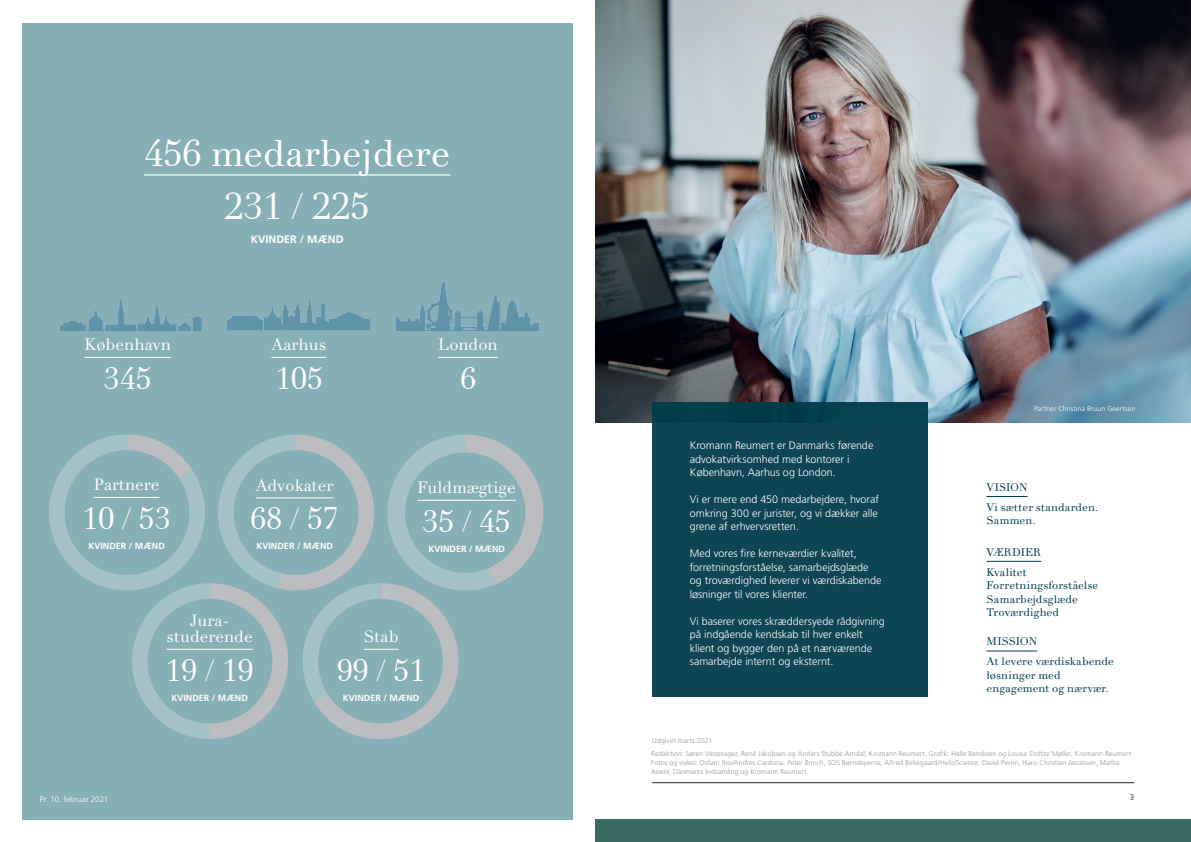
<style>
.page{position:relative;width:1191px;height:842px;background:#fff}
.page>*{position:absolute;margin:0;border:0;box-sizing:border-box;transform-origin:0 0}
.t1{font:36.3px/52.6px "Didote Text Pro";color:#fff;text-align:center}
.t2{font:30px "Didote Text Pro";color:#fff}
.t3{font:16px/16px "Didote Text Pro";color:#fff;text-align:center}
.t4{font:700 10.9px "Frutiger LT Std";color:#fff}
.t5{font:300 10.8px/13.5px "Frutiger LT Std";letter-spacing:-.005em;color:#fff}
.t6{font:10.8px/20px "Didote Text Pro";letter-spacing:.005em;color:#003c49}
.t7{font:700 9px "Frutiger LT Std";color:#fff}
.t8{font:300 8px "Frutiger LT Std";letter-spacing:.005em;color:#fff}
.t9{font:300 8px "Frutiger LT Std";color:#231f20}
.t10{font:300 7px/9px "Frutiger LT Std";letter-spacing:.01em;color:#939598}
.t11{font:300 7px "Frutiger LT Std";letter-spacing:.01em;color:#fff}
</style>
<div class="page">
<hr style="left:652px;top:782px;width:482px;height:1px;background:#231f20">
<div style="left:23px;top:23px;width:550px;height:796px;background:#87b0b6"></div>
<img style="left:60px;top:299px;width:142px;height:32px">
<hr style="left:84px;top:357px;width:87px;height:1px;background:#fff">
<img style="left:227px;top:299px;width:142px;height:32px">
<hr style="left:271px;top:357px;width:55px;height:1px;background:#fff">
<img style="left:396px;top:281px;width:142px;height:50px">
<hr style="left:438px;top:357px;width:60px;height:1px;background:#fff">
<svg style="left:49px;top:435px;width:494px;height:304px"></svg>
<hr style="left:144px;top:174px;width:306px;height:2px;background:#fff">
<img style="left:595px;top:0;width:596px;height:422px">
<div style="left:652px;top:403px;width:275px;height:294px;background:#0d4552"></div>
<hr style="left:986px;top:561px;width:55px;height:1px;background:#003c49">
<hr style="left:986px;top:496px;width:41px;height:1px;background:#003c49">
<hr style="left:986px;top:651px;width:51px;height:1px;background:#003c49">
<div style="left:595px;top:819px;width:596px;height:23px;background:#386a61"></div>
<h1 class="t1" style="left:144px;top:128px;width:308px">456 medarbejdere<br>231 / 225</h1>
<p class="t4" style="left:251px;top:233px;width:94px">KVINDER / MÆND</p>
<h3 class="t3" style="left:271px;top:337px;width:56px">Aarhus</h3>
<h3 class="t3" style="left:84px;top:337px;width:88px">København</h3>
<h2 class="t2" style="left:104px;top:360px;width:49px">345</h2>
<h2 class="t2" style="left:275px;top:360px;width:49px">105</h2>
<h3 class="t3" style="left:94px;top:477px;width:67px">Partnere</h3>
<h2 class="t2" style="left:82px;top:500px;width:90px">10 / 53</h2>
<p class="t7" style="left:88px;top:540px;width:78px">KVINDER / MÆND</p>
<h3 class="t3" style="left:256px;top:478px;width:79px">Advokater</h3>
<h2 class="t2" style="left:251px;top:501px;width:90px">68 / 57</h2>
<p class="t7" style="left:256px;top:541px;width:78px">KVINDER / MÆND</p>
<h3 class="t3" style="left:438px;top:337px;width:61px">London</h3>
<h2 class="t2" style="left:460px;top:360px;width:17px">6</h2>
<h3 class="t3" style="left:417px;top:480px;width:100px">Fuldmægtige</h3>
<h2 class="t2" style="left:422px;top:503px;width:90px">35 / 45</h2>
<p class="t7" style="left:428px;top:543px;width:78px">KVINDER / MÆND</p>
<p class="t8" style="left:40px;top:795px;width:70px">Pr. 10. februar 2021</p>
<h3 class="t3" style="left:167px;top:613px;width:88px">Jura&shy;studerende</h3>
<h2 class="t2" style="left:165px;top:652px;width:90px">19 / 19</h2>
<p class="t7" style="left:171px;top:692px;width:78px">KVINDER / MÆND</p>
<h3 class="t3" style="left:364px;top:629px;width:36px">Stab</h3>
<h2 class="t2" style="left:337px;top:652px;width:90px">99 / 51</h2>
<p class="t7" style="left:343px;top:692px;width:78px">KVINDER / MÆND</p>
<p class="t5" style="left:690px;top:439px;width:185px">Kromann Reumert er Danmarks førende advokatvirksomhed med kontorer i<br>København, Aarhus og London.</p>
<p class="t5" style="left:690px;top:493px;width:191px;text-align:justify">Vi er mere end 450 medarbejdere, hvoraf omkring 300 er jurister, og vi dækker alle grene af erhvervsretten.</p>
<p class="t5" style="left:690px;top:547px;width:193px">Med vores fire kerneværdier kvalitet, forretningsforståelse, samarbejdsglæde og troværdighed leverer vi værdiskabende løsninger til vores klienter.</p>
<p class="t5" style="left:690px;top:614px;width:196px">Vi baserer vores skræddersyede rådgivning på indgående kendskab til hver enkelt klient og bygger den på et nærværende samarbejde internt og eksternt.</p>
<p class="t10" style="left:652px;top:736px;width:62px">Udgivet marts 2021</p>
<p class="t11" style="left:1034px;top:404px;width:102px">Partner Christina Bruun Geertsen</p>
<p class="t6" style="left:986px;top:477px;width:113px">VISION<br>Vi sætter standarden.</p>
<p class="t6" style="left:986px;top:511px;width:50px">Sammen.</p>
<p class="t6" style="left:986px;top:542px;width:56px">VÆRDIER<br>Kvalitet</p>
<p class="t6" style="left:986px;top:579px;width:113px;line-height:13.5px">Forretningsforståelse<br>Samarbejdsglæde<br>Troværdighed</p>
<p class="t6" style="left:986px;top:632px;width:129px">MISSION<br>At levere værdiskabende</p>
<p class="t6" style="left:986px;top:668px;width:124px;line-height:13.5px">løsninger med engagement og nærvær.</p>
<p class="t10" style="left:651px;top:749px;width:483px">Redaktion: Søren Vesterager, René Jakobsen og Anders Stubbe Arndal, Kromann Reumert. Grafik: Helle Bendixen og Louise Stoltze Møller, Kromann Reumert.<br>Fotos og video: Oxfam Ibis/Andres Cardona, Peter Brinch, SOS Børnebyerne, Alfred Birkegaard/HelloScience, David Perrin, Hans Christian Jacobsen, Mattia<br>Abeni, Danmarks Indsamling og Kromann Reumert.</p>
<p class="t9" style="left:1129px;top:792px;width:6px">3</p>
</div>
